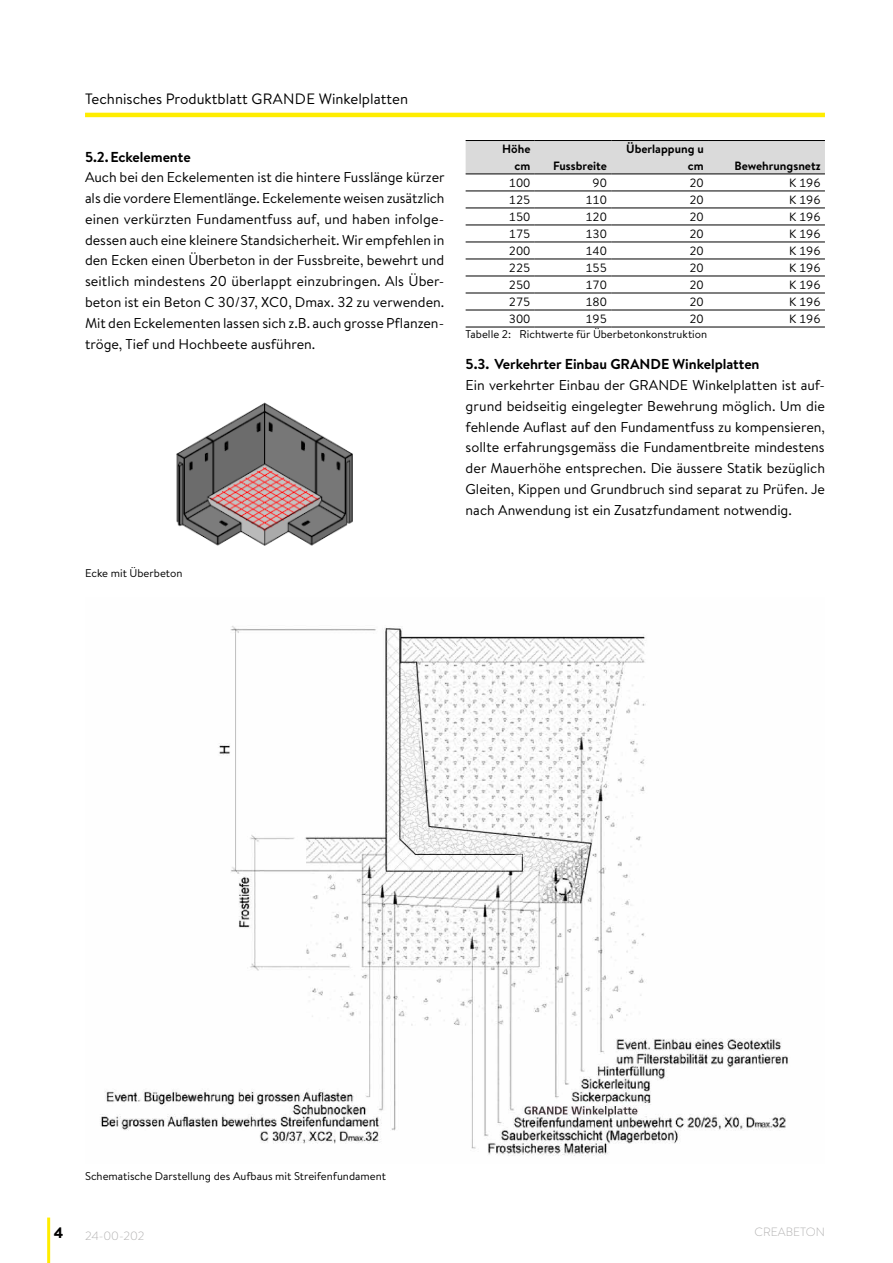
<style>
.page{position:relative;width:893px;height:1263px;background:#fff}
.page>*{position:absolute;margin:0;border:0;box-sizing:border-box;transform-origin:0 0}
.t1{font:15px "Brandon Text";color:#000}
.t2{font:900 15px "Brandon Text";color:#000}
.t3{font:700 14.4px "Brandon Text";letter-spacing:-.005em;color:#000}
.t4{font:14.25px/20.7px "Brandon Text";color:#000;text-align:justify}
.t5{font:12px "Brandon Text";color:#000}
.t6{font:700 12px/16.5px "Brandon Text";color:#000;text-align:right}
.t7{font:300 12px "Brandon Text";color:#b3b2b2}
.t8{font:11.25px "Brandon Text";color:#000}
</style>
<div class="page">
<hr style="left:47px;top:1217px;width:3px;height:46px;background:#ffed00">
<hr style="left:85px;top:113px;width:740px;height:4px;background:#ffed00">
<img style="left:176px;top:402px;width:177px;height:144px">
<div style="left:466px;top:141px;width:359px;height:33px;background:#dadada"></div>
<hr style="left:466px;top:191px;width:69px;height:1px;background:#000">
<hr style="left:535px;top:191px;width:76px;height:1px;background:#000">
<hr style="left:611px;top:191px;width:97px;height:1px;background:#000">
<hr style="left:708px;top:191px;width:117px;height:1px;background:#000">
<hr style="left:466px;top:208px;width:69px;height:1px;background:#000">
<hr style="left:535px;top:208px;width:76px;height:1px;background:#000">
<hr style="left:611px;top:208px;width:97px;height:1px;background:#000">
<hr style="left:708px;top:208px;width:117px;height:1px;background:#000">
<hr style="left:466px;top:225px;width:69px;height:1px;background:#000">
<hr style="left:535px;top:225px;width:76px;height:1px;background:#000">
<hr style="left:611px;top:225px;width:97px;height:1px;background:#000">
<hr style="left:708px;top:225px;width:117px;height:1px;background:#000">
<hr style="left:466px;top:259px;width:69px;height:1px;background:#000">
<hr style="left:535px;top:259px;width:76px;height:1px;background:#000">
<hr style="left:611px;top:259px;width:97px;height:1px;background:#000">
<hr style="left:708px;top:259px;width:117px;height:1px;background:#000">
<hr style="left:466px;top:276px;width:69px;height:1px;background:#000">
<hr style="left:535px;top:276px;width:76px;height:1px;background:#000">
<hr style="left:611px;top:276px;width:97px;height:1px;background:#000">
<hr style="left:708px;top:276px;width:117px;height:1px;background:#000">
<hr style="left:466px;top:293px;width:69px;height:1px;background:#000">
<hr style="left:535px;top:293px;width:76px;height:1px;background:#000">
<hr style="left:611px;top:293px;width:97px;height:1px;background:#000">
<hr style="left:708px;top:293px;width:117px;height:1px;background:#000">
<hr style="left:466px;top:310px;width:69px;height:1px;background:#000">
<hr style="left:535px;top:310px;width:76px;height:1px;background:#000">
<hr style="left:611px;top:310px;width:97px;height:1px;background:#000">
<hr style="left:708px;top:310px;width:117px;height:1px;background:#000">
<hr style="left:466px;top:327px;width:69px;height:1px;background:#000">
<hr style="left:535px;top:327px;width:76px;height:1px;background:#000">
<hr style="left:611px;top:327px;width:97px;height:1px;background:#000">
<hr style="left:708px;top:327px;width:117px;height:1px;background:#000">
<hr style="left:466px;top:242px;width:69px;height:1px;background:#000">
<hr style="left:535px;top:242px;width:76px;height:1px;background:#000">
<hr style="left:611px;top:242px;width:97px;height:1px;background:#000">
<hr style="left:708px;top:242px;width:117px;height:1px;background:#000">
<hr style="left:466px;top:140px;width:69px;height:1px;background:#000">
<hr style="left:466px;top:174px;width:69px;height:1px;background:#000">
<hr style="left:535px;top:140px;width:76px;height:1px;background:#000">
<hr style="left:535px;top:174px;width:76px;height:1px;background:#000">
<hr style="left:611px;top:140px;width:97px;height:1px;background:#000">
<hr style="left:611px;top:174px;width:97px;height:1px;background:#000">
<hr style="left:708px;top:140px;width:117px;height:1px;background:#000">
<hr style="left:708px;top:174px;width:117px;height:1px;background:#000">
<img style="left:100px;top:626px;width:688px;height:530px">
<p class="t1" style="left:85px;top:89px;width:325px">Technisches Produktblatt GRANDE Winkelplatten</p>
<p class="t3" style="left:85px;top:147px;width:107px">5.2.Eckelemente</p>
<p class="t4" style="left:85px;top:167px;width:361px">Auch bei den Eckelementen ist die hintere Fusslänge kürzer als die vordere Elementlänge. Eckelemente weisen zusätzlich einen verkürzten Fundamentfuss auf, und haben infolge&shy;dessen auch eine kleinere Standsicherheit. Wir empfehlen in den Ecken einen Überbeton in der Fussbreite, bewehrt und seitlich mindestens 20 überlappt einzubringen. Als Über&shy;beton ist ein Beton C 30/37, XC0, Dmax. 32 zu verwenden.<br>Mit den Eckelementen lassen sich z.B. auch grosse Pflanzen&shy;tröge, Tief und Hochbeete ausführen.</p>
<p class="t8" style="left:85px;top:565px;width:99px">Ecke mit Überbeton</p>
<p class="t6" style="left:502px;top:141px;width:30px">Höhe cm</p>
<p class="t6" style="left:553px;top:157px;width:55px">Fussbreite</p>
<p class="t6" style="left:626px;top:141px;width:79px">Überlappung u cm</p>
<p class="t6" style="left:734px;top:157px;width:88px">Bewehrungsnetz</p>
<p class="t5" style="left:509px;top:174px;width:23px">100</p>
<p class="t5" style="left:593px;top:174px;width:16px">90</p>
<p class="t5" style="left:689px;top:174px;width:16px">20</p>
<p class="t5" style="left:789px;top:174px;width:33px">K 196</p>
<p class="t5" style="left:509px;top:191px;width:23px">125</p>
<p class="t5" style="left:585px;top:191px;width:23px">110</p>
<p class="t5" style="left:689px;top:191px;width:16px">20</p>
<p class="t5" style="left:789px;top:191px;width:33px">K 196</p>
<p class="t5" style="left:509px;top:208px;width:23px">150</p>
<p class="t5" style="left:585px;top:208px;width:23px">120</p>
<p class="t5" style="left:689px;top:208px;width:16px">20</p>
<p class="t5" style="left:789px;top:208px;width:33px">K 196</p>
<p class="t5" style="left:509px;top:225px;width:23px">175</p>
<p class="t5" style="left:585px;top:225px;width:23px">130</p>
<p class="t5" style="left:689px;top:225px;width:16px">20</p>
<p class="t5" style="left:789px;top:225px;width:33px">K 196</p>
<p class="t5" style="left:509px;top:242px;width:23px">200</p>
<p class="t5" style="left:585px;top:242px;width:23px">140</p>
<p class="t5" style="left:689px;top:242px;width:16px">20</p>
<p class="t5" style="left:789px;top:242px;width:33px">K 196</p>
<p class="t5" style="left:509px;top:259px;width:23px">225</p>
<p class="t5" style="left:585px;top:259px;width:23px">155</p>
<p class="t5" style="left:689px;top:259px;width:16px">20</p>
<p class="t5" style="left:789px;top:259px;width:33px">K 196</p>
<p class="t5" style="left:509px;top:276px;width:23px">250</p>
<p class="t5" style="left:585px;top:276px;width:23px">170</p>
<p class="t5" style="left:689px;top:276px;width:16px">20</p>
<p class="t5" style="left:789px;top:276px;width:33px">K 196</p>
<p class="t5" style="left:509px;top:293px;width:23px">275</p>
<p class="t5" style="left:585px;top:293px;width:23px">180</p>
<p class="t5" style="left:689px;top:293px;width:16px">20</p>
<p class="t5" style="left:789px;top:293px;width:33px">K 196</p>
<p class="t5" style="left:509px;top:310px;width:23px">300</p>
<p class="t5" style="left:585px;top:310px;width:23px">195</p>
<p class="t5" style="left:689px;top:310px;width:16px">20</p>
<p class="t5" style="left:789px;top:310px;width:33px">K 196</p>
<p class="t8" style="left:466px;top:327px;width:243px">Tabelle 2: Richtwerte für Überbetonkonstruktion</p>
<p class="t3" style="left:466px;top:354px;width:295px">5.3. Verkehrter Einbau GRANDE Winkelplatten</p>
<p class="t4" style="left:466px;top:375px;width:361px">Ein verkehrter Einbau der GRANDE Winkelplatten ist auf&shy;grund beidseitig eingelegter Bewehrung möglich. Um die fehlende Auflast auf den Fundamentfuss zu kompensieren, sollte erfahrungsgemäss die Fundamentbreite mindestens der Mauerhöhe entsprechen. Die äussere Statik bezüglich Gleiten, Kippen und Grundbruch sind separat zu Prüfen. Je nach Anwendung ist ein Zusatzfundament notwendig.</p>
<p class="t8" style="left:85px;top:1168px;width:302px">Schematische Darstellung des Aufbaus mit Streifenfundament</p>
<p class="t2" style="left:54px;top:1222px;width:11px">4</p>
<p class="t7" style="left:85px;top:1227px;width:61px">24-00-202</p>
<p class="t7" style="left:755px;top:1224px;width:72px">CREABETON</p>
</div>
